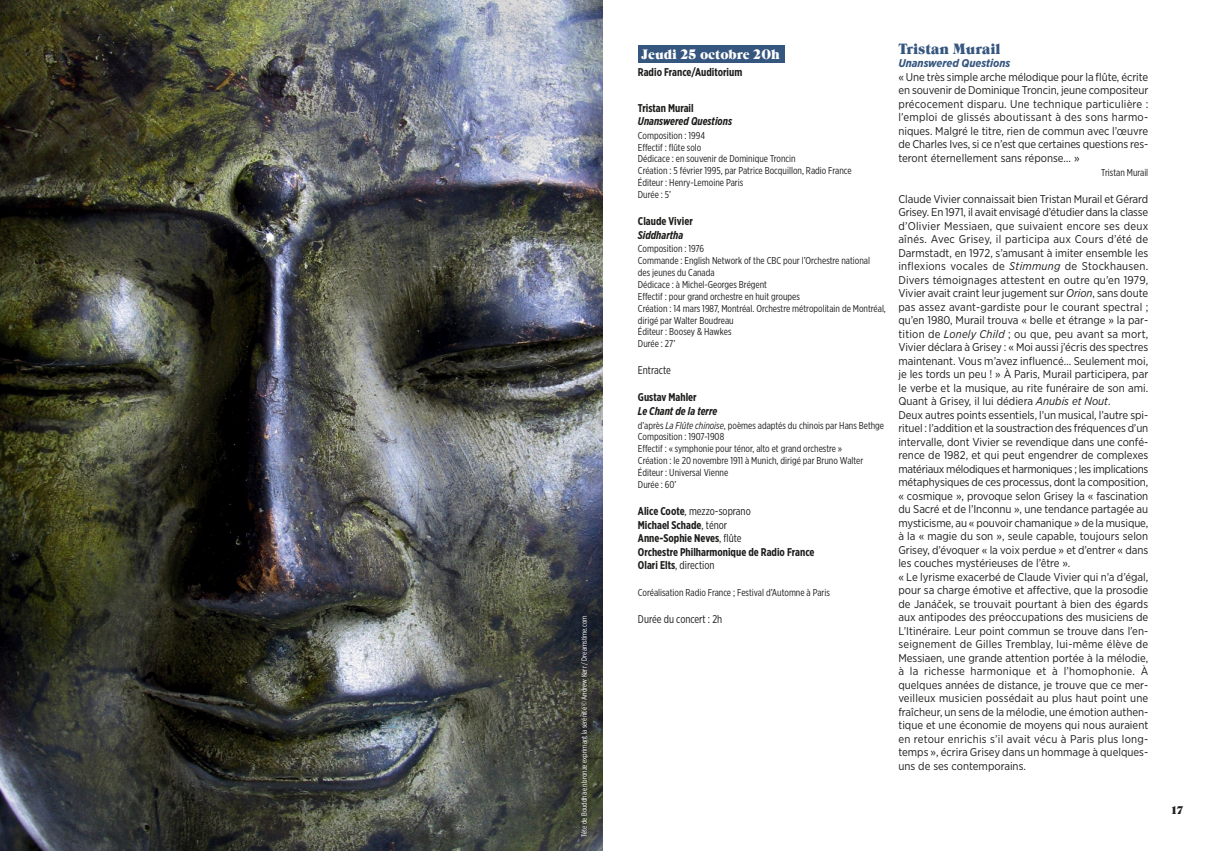
<style>
.page{position:relative;width:1205px;height:851px;background:#fff}
.page>*{position:absolute;margin:0;border:0;box-sizing:border-box;transform-origin:0 0}
.t1{font:15px "Natalie";color:#35567f}
.t2{font:13.75px "Natalie";color:#fff}
.t3{font:11.25px/13.5px "Gotham Narrow";color:#1d1d1c;text-align:justify}
.t4{font:700 11.25px/13.5px "Gotham X Narrow";color:#1d1d1c}
.t5{font:italic 700 11.25px "Gotham X Narrow";color:#1d1d1c}
.t6{font:11.25px "Gotham X Narrow";color:#1d1d1c}
.t7{font:italic 700 11.25px "Gotham Narrow";color:#35567f}
.t8{font:11.25px "Natalie";color:#1d1d1c}
.t9{font:10px/11.9px "Gotham X Narrow";color:#1d1d1c}
.t10{font:7.5px "Gotham X Narrow";color:#fff}
.s1{font-style:italic}
.s2{font-weight:400}
</style>
<div class="page">
<div style="left:638px;top:45px;width:146px;height:18px;background:#35567f"></div>
<img style="left:0;top:0;width:602px;height:850px">
<p class="t10" style="left:582px;top:836px;width:222px;rotate:-90deg">Tête de Bouddha en bronze exprimant la sérénité © Andrew Kerr / Dreamstime.com</p>
<p class="t2" style="left:641px;top:49px;width:140px">Jeudi 25 octobre 20h</p>
<p class="t4" style="left:638px;top:66px;width:106px">Radio France/Auditorium</p>
<p class="t4" style="left:638px;top:102px;width:57px">Tristan Murail</p>
<p class="t5" style="left:638px;top:117px;width:96px">Unanswered Questions</p>
<p class="t9" style="left:638px;top:130px;width:215px">Composition : 1994<br>Effectif : flûte solo<br>Dédicace : en souvenir de Dominique Troncin<br>Création : 5 février 1995, par Patrice Bocquillon, Radio France<br>Éditeur : Henry-Lemoine Paris<br>Durée : 5’</p>
<p class="t4" style="left:638px;top:215px;width:56px">Claude Vivier</p>
<p class="t5" style="left:638px;top:231px;width:47px">Siddhartha</p>
<p class="t9" style="left:638px;top:243px;width:249px">Composition : 1976<br>Commande : English Network of the CBC pour l’Orchestre national<br>des jeunes du Canada<br>Dédicace : à Michel-Georges Brégent<br>Effectif : pour grand orchestre en huit groupes<br>Création : 14 mars 1987, Montréal. Orchestre métropolitain de Montréal, dirigé par Walter Boudreau<br>Éditeur : Boosey &amp; Hawkes<br>Durée : 27’</p>
<p class="t6" style="left:638px;top:366px;width:34px">Entracte</p>
<p class="t4" style="left:638px;top:391px;width:60px">Gustav Mahler</p>
<p class="t5" style="left:638px;top:407px;width:81px">Le Chant de la terre</p>
<p class="t9" style="left:638px;top:420px;width:248px">d’après <span class="s1">La Flûte chinoise</span>, poèmes adaptés du chinois par Hans Bethge Composition : 1907-1908<br>Effectif : « symphonie pour ténor, alto et grand orchestre »<br>Création : le 20 novembre 1911 à Munich, dirigé par Bruno Walter Éditeur : Universal Vienne<br>Durée : 60’</p>
<p class="t4" style="left:638px;top:505px;width:178px">Alice Coote<span class="s2">, mezzo-soprano<br></span>Michael Schade<span class="s2">, ténor<br></span>Anne-Sophie Neves<span class="s2">, flûte<br></span>Orchestre Philharmonique de Radio France<br>Olari Elts<span class="s2">, direction</span></p>
<p class="t9" style="left:638px;top:587px;width:194px">Coréalisation Radio France ; Festival d’Automne à Paris</p>
<p class="t6" style="left:638px;top:615px;width:86px">Durée du concert : 2h</p>
<h1 class="t1" style="left:898px;top:44px;width:104px">Tristan Murail</h1>
<p class="t7" style="left:898px;top:60px;width:113px">Unanswered Questions</p>
<p class="t3" style="left:898px;top:71px;width:251px">« Une très simple arche mélodique pour la flûte, écrite en souvenir de Dominique Troncin, jeune compositeur précocement disparu. Une technique particulière : l’emploi de glissés aboutissant à des sons harmo&shy;niques. Malgré le titre, rien de commun avec l’œuvre de Charles Ives, si ce n’est que certaines questions res&shy;teront éternellement sans réponse… »</p>
<p class="t9" style="left:1101px;top:167px;width:49px">Tristan Murail</p>
<p class="t3" style="left:898px;top:193px;width:251px;text-align:left">Claude Vivier connaissait bien Tristan Murail et Gérard Grisey. En 1971, il avait envisagé d’étudier dans la classe d’Olivier Messiaen, que suivaient encore ses deux aînés. Avec Grisey, il participa aux Cours d’été de Darmstadt, en 1972, s’amusant à imiter ensemble les inflexions vocales de <span class="s1">Stimmung</span> de Stockhausen.<br>Divers témoignages attestent en outre qu’en 1979, Vivier avait craint leur jugement sur <span class="s1">Orion</span>, sans doute pas assez avant-gardiste pour le courant spectral ; qu’en 1980, Murail trouva « belle et étrange » la par&shy;tition de <span class="s1">Lonely Child</span> ; ou que, peu avant sa mort, Vivier déclara à Grisey : « Moi aussi j’écris des spectres maintenant. Vous m’avez influencé… Seulement moi, je les tords un peu ! » À Paris, Murail participera, par le verbe et la musique, au rite funéraire de son ami.<br>Quant à Grisey, il lui dédiera <span class="s1">Anubis et Nout</span>.<br>Deux autres points essentiels, l’un musical, l’autre spi&shy;rituel : l’addition et la soustraction des fréquences d’un intervalle, dont Vivier se revendique dans une confé&shy;rence de 1982, et qui peut engendrer de complexes matériaux mélodiques et harmoniques ; les implications métaphysiques de ces processus, dont la composition, « cosmique », provoque selon Grisey la « fascination du Sacré et de l’Inconnu », une tendance partagée au mysticisme, au « pouvoir chamanique » de la musique, à la « magie du son », seule capable, toujours selon Grisey, d’évoquer « la voix perdue » et d’entrer « dans les couches mystérieuses de l’être ».<br>« Le lyrisme exacerbé de Claude Vivier qui n’a d’égal, pour sa charge émotive et affective, que la prosodie de Janáček, se trouvait pourtant à bien des égards aux antipodes des préoccupations des musiciens de L’Itinéraire. Leur point commun se trouve dans l’en&shy;seignement de Gilles Tremblay, lui-même élève de Messiaen, une grande attention portée à la mélodie, à la richesse harmonique et à l’homophonie. À quelques années de distance, je trouve que ce mer&shy;veilleux musicien possédait au plus haut point une fraîcheur, un sens de la mélodie, une émotion authen&shy;tique et une économie de moyens qui nous auraient en retour enrichis s’il avait vécu à Paris plus long&shy;temps », écrira Grisey dans un hommage à quelques&shy;uns de ses contemporains.</p>
<p class="t8" style="left:1171px;top:806px;width:13px">17</p>
</div>
